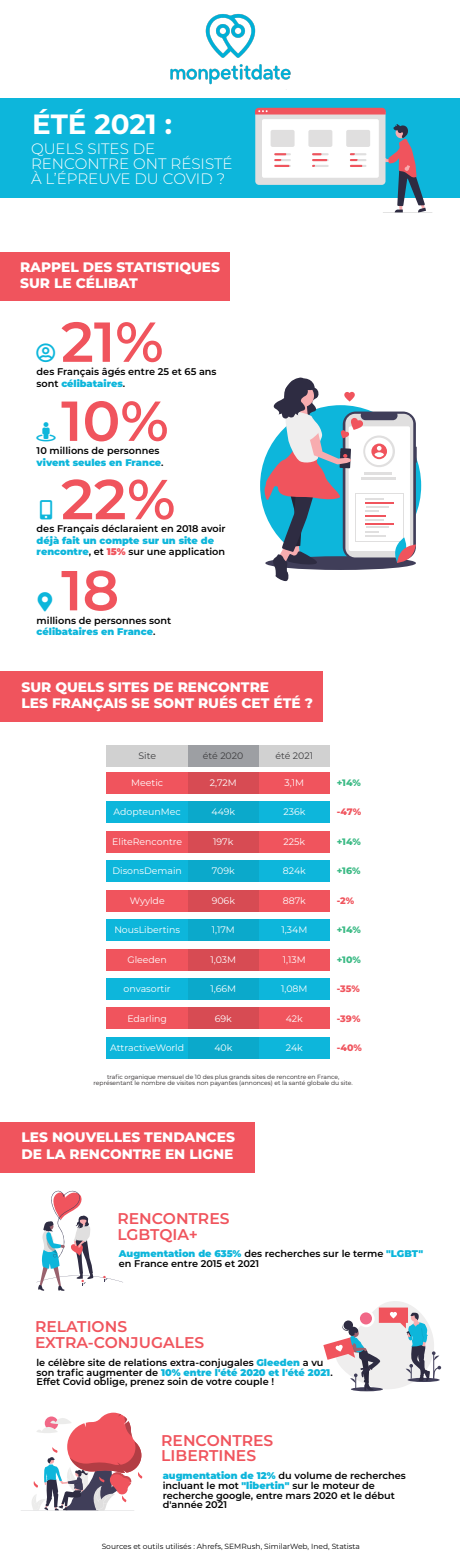
<style>
.page{position:relative;width:460px;height:1563px;background:#fff}
.page>*{position:absolute;margin:0;border:0;box-sizing:border-box;transform-origin:0 0}
.t1{font:600 56.19px "Montserrat";color:#f0545d}
.t2{font:700 27.81px "Montserrat";color:#fff}
.t3{font:600 15.56px/15.6px "Montserrat";color:#f0545d}
.t4{font:300 15.06px/15.1px "Montserrat";color:#fff}
.t5{font:800 13.75px/16.5px "Montserrat";color:#fff}
.t6{font:600 9.69px/9.7px "Montserrat";color:#000}
.t7{font:900 9.69px/11.2px "Montserrat";color:#0db6db}
.t8{font:9.38px "Montserrat";color:#fff}
.t9{font:800 9.38px "Montserrat";color:#3bba85}
.t10{font:800 9.38px "Montserrat";letter-spacing:-.005em;color:#f0545d}
.t11{font:9.38px "Montserrat";color:#3e3e40}
.t12{font:7.5px "Montserrat";color:#000}
.t13{font:6.06px/6.1px "Montserrat";color:#231f20;text-align:center}
.s1{font-weight:900;color:#0db6db}
.s2{font-weight:600;color:#000}
.s3{color:#f0545d}
</style>
<div class="page">
<div style="left:0;top:672px;width:323px;height:50px;background:#f0545d"></div>
<div style="left:0;top:252px;width:230px;height:48px;background:#f0545d"></div>
<div style="left:0;top:99px;width:459px;height:99px;background:#0db6db"></div>
<svg style="left:255px;top:108px;width:171px;height:104px"></svg>
<hr style="left:382px;top:212px;width:50px;height:1px;background:#c2c2c3">
<img style="left:170px;top:13px;width:121px;height:77px">
<div style="left:0;top:1122px;width:254px;height:50px;background:#f0545d"></div>
<div style="left:106px;top:772px;width:223px;height:22px;background:#f0545d"></div>
<div style="left:188px;top:772px;width:70px;height:22px;background:#d74b53"></div>
<div style="left:106px;top:745px;width:223px;height:22px;background:#d1d1d1"></div>
<div style="left:188px;top:745px;width:70px;height:22px;background:#9d9fa3"></div>
<div style="left:106px;top:801px;width:223px;height:22px;background:#0db6db"></div>
<div style="left:188px;top:801px;width:70px;height:22px;background:#0ba9cb"></div>
<svg style="left:263px;top:377px;width:153px;height:204px"></svg>
<div style="left:106px;top:831px;width:223px;height:22px;background:#f0545d"></div>
<div style="left:188px;top:831px;width:70px;height:22px;background:#d74b53"></div>
<div style="left:106px;top:860px;width:223px;height:22px;background:#0db6db"></div>
<div style="left:188px;top:860px;width:70px;height:22px;background:#0ba9cb"></div>
<div style="left:106px;top:890px;width:223px;height:22px;background:#f0545d"></div>
<div style="left:188px;top:890px;width:70px;height:22px;background:#d74b53"></div>
<div style="left:106px;top:919px;width:223px;height:22px;background:#0db6db"></div>
<div style="left:188px;top:919px;width:70px;height:22px;background:#0ba9cb"></div>
<div style="left:106px;top:948px;width:223px;height:22px;background:#f0545d"></div>
<div style="left:188px;top:948px;width:70px;height:22px;background:#d74b53"></div>
<div style="left:106px;top:978px;width:223px;height:22px;background:#0db6db"></div>
<div style="left:188px;top:978px;width:70px;height:22px;background:#0ba9cb"></div>
<div style="left:106px;top:1007px;width:223px;height:22px;background:#f0545d"></div>
<div style="left:188px;top:1007px;width:70px;height:22px;background:#d74b53"></div>
<div style="left:106px;top:1037px;width:223px;height:22px;background:#0db6db"></div>
<div style="left:188px;top:1037px;width:70px;height:22px;background:#0ba9cb"></div>
<svg style="left:36px;top:1190px;width:87px;height:101px"></svg>
<svg style="left:32px;top:1412px;width:110px;height:98px"></svg>
<hr style="left:21px;top:1510px;width:113px;height:1px;background:#c2c2c3">
<svg style="left:323px;top:1301px;width:118px;height:90px"></svg>
<h2 class="t2" style="left:32px;top:107px;width:141px">ÉTÉ 2021 :</h2>
<h3 class="t4" style="left:31px;top:141px;width:203px">QUELS SITES DE<br>RENCONTRE ONT RÉSISTÉ<br>À L’ÉPREUVE DU COVID ?</h3>
<h3 class="t5" style="left:20px;top:258px;width:201px">RAPPEL DES STATISTIQUES<br>SUR LE CÉLIBAT</h3>
<h1 class="t1" style="left:61px;top:307px;width:104px">21%</h1>
<p class="t6" style="left:37px;top:366px;width:181px;line-height:11.6px">des Français âgés entre 25 et 65 ans sont <span class="s1">célibataires</span>.</p>
<h1 class="t1" style="left:61px;top:386px;width:109px">10%</h1>
<p class="t6" style="left:37px;top:445px;width:128px;line-height:11.6px">10 millions de personnes <span class="s1">vivent seules en France</span>.</p>
<h1 class="t1" style="left:61px;top:465px;width:116px">22%</h1>
<p class="t6" style="left:37px;top:524px;width:190px">des Français déclaraient en 2018 avoir</p>
<p class="t7" style="left:37px;top:534px;width:190px">déjà fait un compte sur un site de rencontre<span class="s2">, et</span> <span class="s3">15%</span> <span class="s2">sur une application</span></p>
<h1 class="t1" style="left:61px;top:556px;width:60px">18</h1>
<p class="t6" style="left:37px;top:614px;width:136px;line-height:11.6px">millions de personnes sont <span class="s1">célibataires en France</span>.</p>
<h3 class="t5" style="left:21px;top:678px;width:293px">SUR QUELS SITES DE RENCONTRE<br>LES FRANÇAIS SE SONT RUÉS CET ÉTÉ ?</h3>
<p class="t11" style="left:138px;top:750px;width:19px">Site</p>
<p class="t11" style="left:203px;top:750px;width:42px">été 2020</p>
<p class="t11" style="left:275px;top:750px;width:39px">été 2021</p>
<p class="t8" style="left:131px;top:777px;width:33px">Meetic</p>
<p class="t8" style="left:210px;top:777px;width:29px">2,72M</p>
<p class="t8" style="left:284px;top:777px;width:21px">3,1M</p>
<p class="t9" style="left:336px;top:777px;width:25px">+14%</p>
<p class="t8" style="left:113px;top:806px;width:69px">AdopteunMec</p>
<p class="t8" style="left:211px;top:806px;width:25px">449k</p>
<p class="t8" style="left:283px;top:806px;width:23px">236k</p>
<p class="t10" style="left:336px;top:806px;width:26px">-47%</p>
<p class="t8" style="left:112px;top:836px;width:71px">EliteRencontre</p>
<p class="t8" style="left:213px;top:836px;width:22px">197k</p>
<p class="t8" style="left:283px;top:836px;width:23px">225k</p>
<p class="t9" style="left:336px;top:836px;width:25px">+14%</p>
<p class="t8" style="left:112px;top:865px;width:71px">DisonsDemain</p>
<p class="t8" style="left:212px;top:865px;width:24px">709k</p>
<p class="t8" style="left:283px;top:865px;width:24px">824k</p>
<p class="t9" style="left:336px;top:865px;width:25px">+16%</p>
<p class="t8" style="left:130px;top:895px;width:36px">Wyylde</p>
<p class="t8" style="left:211px;top:895px;width:25px">906k</p>
<p class="t8" style="left:282px;top:895px;width:25px">887k</p>
<p class="t10" style="left:336px;top:895px;width:19px">-2%</p>
<p class="t8" style="left:114px;top:924px;width:67px">NousLibertins</p>
<p class="t8" style="left:212px;top:924px;width:25px">1,17M</p>
<p class="t8" style="left:281px;top:924px;width:27px">1,34M</p>
<p class="t9" style="left:336px;top:924px;width:25px">+14%</p>
<p class="t8" style="left:127px;top:954px;width:41px">Gleeden</p>
<p class="t8" style="left:210px;top:954px;width:27px">1,03M</p>
<p class="t8" style="left:283px;top:954px;width:24px">1,13M</p>
<p class="t9" style="left:336px;top:954px;width:26px">+10%</p>
<p class="t8" style="left:124px;top:982px;width:49px">onvasortir</p>
<p class="t8" style="left:210px;top:982px;width:27px">1,66M</p>
<p class="t8" style="left:281px;top:982px;width:28px">1,08M</p>
<p class="t10" style="left:336px;top:982px;width:25px">-35%</p>
<p class="t8" style="left:127px;top:1013px;width:41px">Edarling</p>
<p class="t8" style="left:215px;top:1013px;width:19px">69k</p>
<p class="t8" style="left:285px;top:1013px;width:19px">42k</p>
<p class="t10" style="left:336px;top:1013px;width:25px">-39%</p>
<p class="t8" style="left:110px;top:1041px;width:75px">AttractiveWorld</p>
<p class="t8" style="left:214px;top:1041px;width:20px">40k</p>
<p class="t8" style="left:286px;top:1041px;width:18px">24k</p>
<p class="t10" style="left:336px;top:1041px;width:27px">-40%</p>
<p class="t13" style="left:93px;top:1073px;width:260px">trafic organique mensuel de 10 des plus grands sites de rencontre en France, représentant le nombre de visites non payantes (annonces) et la santé globale du site.</p>
<h3 class="t5" style="left:21px;top:1129px;width:215px">LES NOUVELLES TENDANCES<br>DE LA RENCONTRE EN LIGNE</h3>
<h3 class="t3" style="left:117px;top:1210px;width:113px">RENCONTRES<br>LGBTQIA+</h3>
<p class="t6" style="left:119px;top:1249px;width:305px"><span class="s1">Augmentation de 635%</span> des recherches sur le terme <span class="s1">"LGBT" </span>en France entre 2015 et 2021</p>
<h3 class="t3" style="left:35px;top:1319px;width:171px">RELATIONS<br>EXTRA-CONJUGALES</h3>
<p class="t6" style="left:36px;top:1357px;width:297px">le célèbre site de relations extra-conjugales <span class="s1">Gleeden</span> a vu son trafic augmenter de <span class="s1">10% entre l'été 2020 et l'été 2021</span>.<br>Effet Covid oblige, prenez soin de votre couple !</p>
<h3 class="t3" style="left:161px;top:1432px;width:113px">RENCONTRES<br>LIBERTINES</h3>
<p class="t6" style="left:163px;top:1471px;width:244px"><span class="s1">augmentation de 12%</span> du volume de recherches incluant le mot <span class="s1">"libertin"</span> sur le moteur de recherche google, entre mars 2020 et le début d'année 2021</p>
<p class="t12" style="left:102px;top:1542px;width:259px">Sources et outils utilisés : Ahrefs, SEMRush, SimilarWeb, Ined, Statista</p>
</div>
